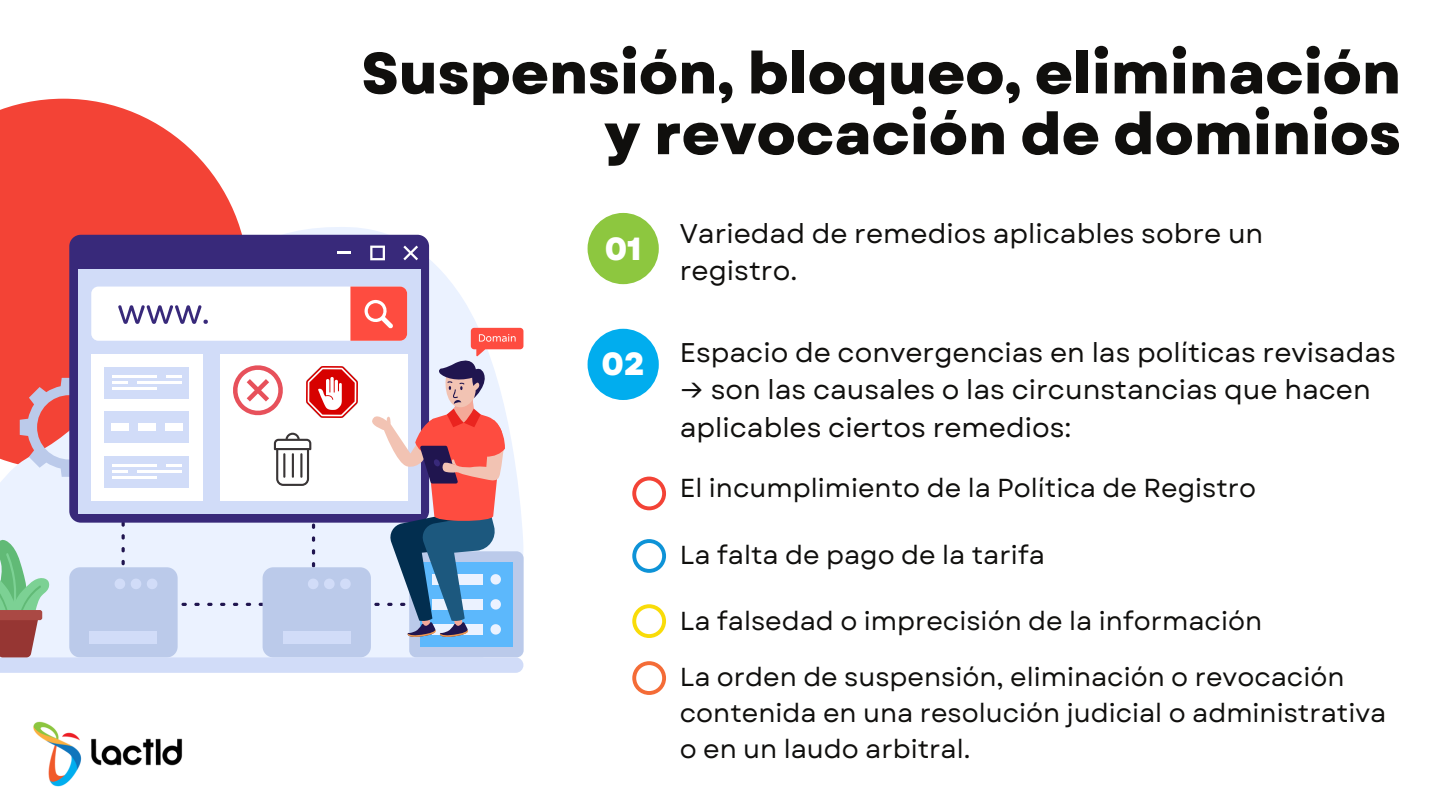
<style>
.page{position:relative;width:1440px;height:810px;background:#fff}
.page>*{position:absolute;margin:0;border:0;box-sizing:border-box;transform-origin:0 0}
.t1{font:800 58px/60.8px "Garet";color:#100f0d;text-align:right}
.t2{font:800 32px "Garet";color:#fff}
.t3{font:27px/37.5px "Garet";color:#100f0d}
.t4{font:26px/36px "Garet";color:#100f0d}
</style>
<div class="page">
<svg style="left:0;top:99px;width:239px;height:125px;fill:#f34336"></svg>
<div style="left:588px;top:213px;width:71px;height:71px;background:#8dc73f;border-radius:50%"></div>
<div style="left:588px;top:329px;width:71px;height:71px;background:#01adee;border-radius:50%"></div>
<svg style="left:0;top:224px;width:524px;height:441px"></svg>
<div style="left:69px;top:235px;width:360px;height:288px;background:#38297a;border-radius:12px"></div>
<div style="left:78px;top:269px;width:342px;height:245px;background:#d1dcf8"></div>
<svg style="left:403px;top:246px;width:15px;height:14px"></svg>
<svg style="left:370px;top:246px;width:15px;height:14px"></svg>
<svg style="left:338px;top:252px;width:13px;height:2px"></svg>
<img style="left:33px;top:721px;width:150px;height:66px">
<svg style="left:0;top:287px;width:523px;height:386px"></svg>
<img style="left:306px;top:366px;width:51px;height:51px">
<svg style="left:632px;top:477px;width:34px;height:33px"></svg>
<svg style="left:632px;top:539px;width:34px;height:34px"></svg>
<svg style="left:632px;top:604px;width:34px;height:34px"></svg>
<svg style="left:632px;top:661px;width:34px;height:34px"></svg>
<p class="t1" style="left:362px;top:43px;width:1041px">Suspensión, bloqueo, eliminación y revocación de dominios</p>
<p class="t2" style="left:605px;top:225px;width:38px">01</p>
<p class="t2" style="left:602px;top:341px;width:45px">02</p>
<p class="t3" style="left:680px;top:215px;width:585px">Variedad de remedios aplicables sobre un registro.</p>
<p class="t3" style="left:680px;top:334px;width:718px">Espacio de convergencias en las políticas revisadas</p>
<p class="t3" style="left:680px;top:371px;width:693px">→ son las causales o las circunstancias que hacen aplicables ciertos remedios:</p>
<p class="t4" style="left:680px;top:470px;width:578px">El incumplimiento de la Política de Registro</p>
<p class="t4" style="left:680px;top:537px;width:367px">La falta de pago de la tarifa</p>
<p class="t4" style="left:680px;top:603px;width:584px">La falsedad o imprecisión de la información</p>
<p class="t4" style="left:680px;top:659px;width:708px">La orden de suspensión, eliminación o revocación contenida en una resolución judicial o administrativa o en un laudo arbitral.</p>
</div>
